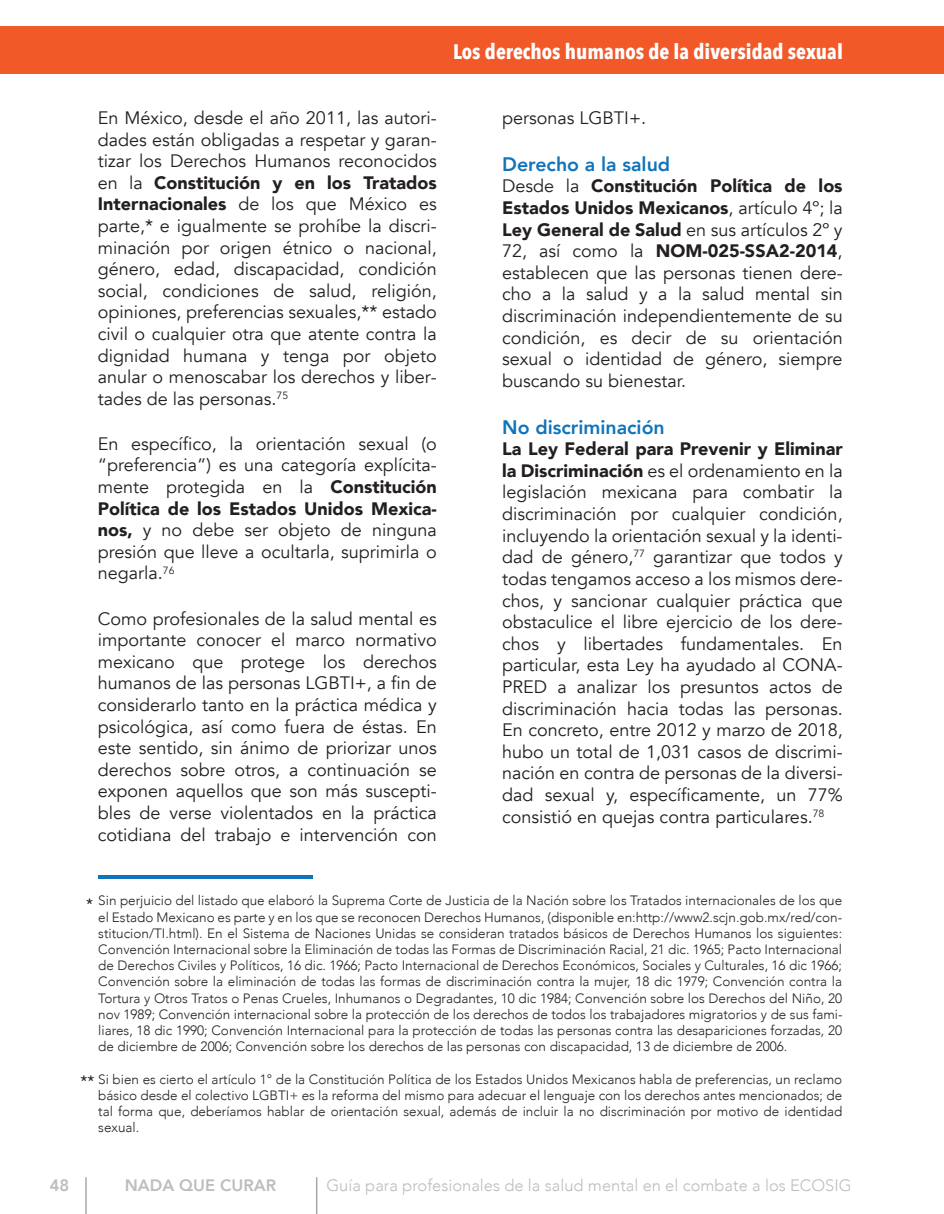
<style>
.page{position:relative;width:944px;height:1214px;background:#fff}
.page>*{position:absolute;margin:0;border:0;box-sizing:border-box;transform-origin:0 0}
.t1{font:700 21px "Avenir Next Condensed";color:#fff}
.t2{font:800 19.5px "Avenir";color:#1074bc}
.t3{font:18px/21.6px "Avenir";color:#231f20;text-align:justify}
.t4{font:300 16.5px "Avenir";color:#bcbdc0}
.t5{font:800 16.5px "Avenir";color:#bcbdc0}
.t6{font:500 15px "Avenir";color:#231f20}
.t7{font:300 13.5px/16.2px "Avenir";color:#231f20;text-align:justify}
.s1{font-weight:900}
</style>
<div class="page">
<div style="left:0;top:27px;width:944px;height:47px;background:#f15929"></div>
<hr style="left:316px;top:1177px;width:1px;height:37px;background:#a8a9ad">
<hr style="left:85px;top:1177px;width:2px;height:37px;background:#a8a9ad">
<hr style="left:98px;top:875px;width:214px;height:3px;background:#1074bc">
<p class="t1" style="left:453px;top:39px;width:391px">Los derechos humanos de la diversidad sexual</p>
<p class="t3" style="left:98px;top:107px;width:340px">En México, desde el año 2011, las autori&shy;dades están obligadas a respetar y garan&shy;tizar los Derechos Humanos reconocidos en la <span class="s1">Constitución y en los Tratados Internacionales</span> de los que México es parte,* e igualmente se prohíbe la discri&shy;minación por origen étnico o nacional, género, edad, discapacidad, condición social, condiciones de salud, religión, opiniones, preferencias sexuales,** estado civil o cualquier otra que atente contra la dignidad humana y tenga por objeto anular o menoscabar los derechos y liber&shy;tades de las personas.<sup>75</sup></p>
<p class="t3" style="left:98px;top:433px;width:340px">En específico, la orientación sexual (o “preferencia”) es una categoría explícita&shy;mente protegida en la <span class="s1">Constitución Política de los Estados Unidos Mexica&shy;nos,</span> y no debe ser objeto de ninguna presión que lleve a ocultarla, suprimirla o negarla.<sup>76</sup></p>
<p class="t3" style="left:98px;top:608px;width:340px">Como profesionales de la salud mental es importante conocer el marco normativo mexicano que protege los derechos humanos de las personas LGBTI+, a fin de considerarlo tanto en la práctica médica y psicológica, así como fuera de éstas. En este sentido, sin ánimo de priorizar unos derechos sobre otros, a continuación se exponen aquellos que son más suscepti&shy;bles de verse violentados en la práctica cotidiana del trabajo e intervención con</p>
<p class="t3" style="left:502px;top:107px;width:145px">personas LGBTI+.</p>
<p class="t2" style="left:502px;top:149px;width:169px">Derecho a la salud</p>
<p class="t3" style="left:502px;top:176px;width:342px">Desde la <span class="s1">Constitución Política de los Estados Unidos Mexicanos</span>, artículo 4º; la <span class="s1">Ley General de Salud</span> en sus artículos 2º y 72, así como la <span class="s1">NOM-025-SSA2-2014</span>, establecen que las personas tienen dere&shy;cho a la salud y a la salud mental sin discriminación independientemente de su condición, es decir de su orientación sexual o identidad de género, siempre buscando su bienestar.</p>
<p class="t2" style="left:502px;top:412px;width:164px">No discriminación</p>
<p class="t3" style="left:502px;top:438px;width:342px"><span class="s1">La Ley Federal para Prevenir y Eliminar la Discriminación</span> es el ordenamiento en la legislación mexicana para combatir la discriminación por cualquier condición, incluyendo la orientación sexual y la identi&shy;dad de género,<sup>77</sup> garantizar que todos y todas tengamos acceso a los mismos dere&shy;chos, y sancionar cualquier práctica que obstaculice el libre ejercicio de los dere&shy;chos y libertades fundamentales. En particular, esta Ley ha ayudado al CONA-PRED a analizar los presuntos actos de discriminación hacia todas las personas.<br>En concreto, entre 2012 y marzo de 2018, hubo un total de 1,031 casos de discrimi&shy;nación en contra de personas de la diversi&shy;dad sexual y, específicamente, un 77% consistió en quejas contra particulares.<sup>78</sup></p>
<p class="t7" style="left:98px;top:892px;width:746px">Sin perjuicio del listado que elaboró la Suprema Corte de Justicia de la Nación sobre los Tratados internacionales de los que el Estado Mexicano es parte y en los que se reconocen Derechos Humanos, (disponible en:http://www2.scjn.gob.mx/red/con&shy;stitucion/TI.html). En el Sistema de Naciones Unidas se consideran tratados básicos de Derechos Humanos los siguientes:<br>Convención Internacional sobre la Eliminación de todas las Formas de Discriminación Racial, 21 dic. 1965; Pacto Internacional de Derechos Civiles y Políticos, 16 dic. 1966; Pacto Internacional de Derechos Económicos, Sociales y Culturales, 16 dic 1966; Convención sobre la eliminación de todas las formas de discriminación contra la mujer, 18 dic 1979; Convención contra la Tortura y Otros Tratos o Penas Crueles, Inhumanos o Degradantes, 10 dic 1984; Convención sobre los Derechos del Niño, 20 nov 1989; Convención internacional sobre la protección de los derechos de todos los trabajadores migratorios y de sus fami&shy;liares, 18 dic 1990; Convención Internacional para la protección de todas las personas contra las desapariciones forzadas, 20 de diciembre de 2006; Convención sobre los derechos de las personas con discapacidad, 13 de diciembre de 2006.</p>
<p class="t7" style="left:98px;top:1070px;width:745px">Si bien es cierto el artículo 1° de la Constitución Política de los Estados Unidos Mexicanos habla de preferencias, un reclamo básico desde el colectivo LGBTI+ es la reforma del mismo para adecuar el lenguaje con los derechos antes mencionados; de tal forma que, deberíamos hablar de orientación sexual, además de incluir la no discriminación por motivo de identidad sexual.</p>
<p class="t6" style="left:86px;top:890px;width:8px">*</p>
<p class="t6" style="left:80px;top:1067px;width:15px">**</p>
<p class="t5" style="left:50px;top:1172px;width:21px">48</p>
<p class="t5" style="left:125px;top:1172px;width:153px">NADA QUE CURAR</p>
<p class="t4" style="left:326px;top:1175px;width:526px">Guía para profesionales de la salud mental en el combate a los ECOSIG</p>
</div>
